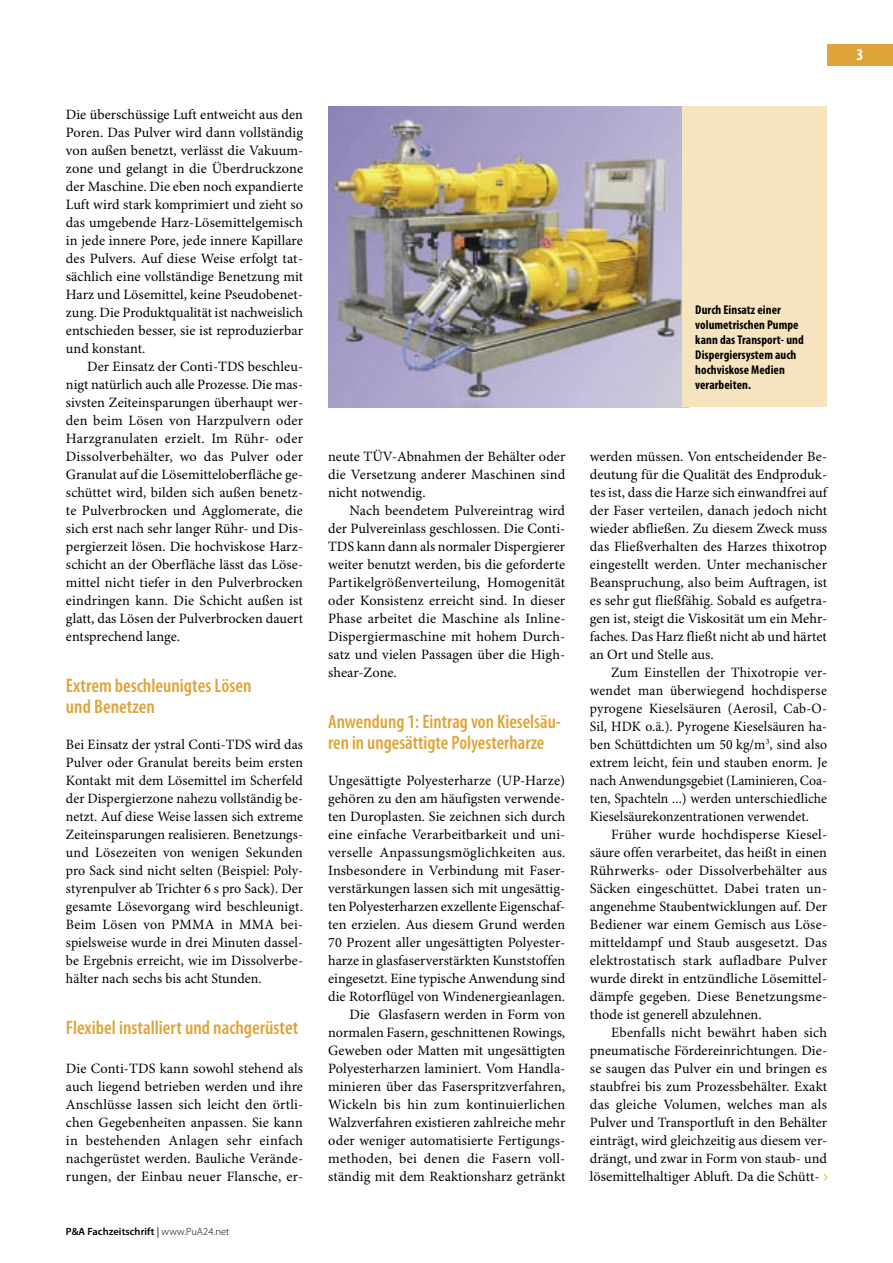
<style>
.page{position:relative;width:893px;height:1263px;background:#fff}
.page>*{position:absolute;margin:0;border:0;box-sizing:border-box;transform-origin:0 0}
.BEITRAG_Body_Zwischenhead{font:600 condensed 19.5px/21px "Myriad Pro";color:#dea439}
.t1{font:700 condensed 16.5px "Myriad Pro";color:#fff}
.BEITRAG_Body_Neuer_Absatz{font:14.25px/18px "Minion Pro";letter-spacing:.005em;color:#000;text-align:justify}
.BEITRAG_Body_Minion{font:14.25px/18px "Minion Pro";letter-spacing:.005em;color:#000;text-align:justify}
.BEITRAG_Body_Neuer_Absatz-2{font:14.25px/18px "Minion Pro";letter-spacing:.005em;color:#000;text-align:justify;scale:.96 1}
.BU_Abbildungen{font:700 condensed 12.75px/15px "Myriad Pro";letter-spacing:.005em;color:#000}
.t2{font:600 10.5px "Myriad Pro";letter-spacing:.005em;color:#000}
.s1{font-weight:400}
.s2{font-weight:300}
.s3{font-family:"Minion Pro Bold Capt";color:#dea439}
</style>
<div class="page">
<div style="left:827px;top:45px;width:66px;height:21px;background:#dea439"></div>
<img style="left:328px;top:106px;width:354px;height:301px">
<div style="left:682px;top:106px;width:145px;height:301px;background:#f6e4bf"></div>
<p class="BEITRAG_Body_Neuer_Absatz" style="left:66px;top:106px;width:239px">Die überschüssige Luft entweicht aus den Poren. Das Pulver wird dann vollständig von außen benetzt, verlässt die Vakuum&shy;zone und gelangt in die Überdruckzone der Maschine. Die eben noch expandierte Luft wird stark komprimiert und zieht so das umgebende Harz-Lösemittelgemisch in jede innere Pore, jede innere Kapillare des Pulvers. Auf diese Weise erfolgt tat&shy;sächlich eine vollständige Benetzung mit Harz und Lösemittel, keine Pseudobenet&shy;zung. Die Produktqualität ist nachweislich entschieden besser, sie ist reproduzierbar und konstant.</p>
<p class="BEITRAG_Body_Neuer_Absatz" style="left:66px;top:358px;width:239px;text-indent:21px">Der Einsatz der Conti-TDS beschleu&shy;nigt natürlich auch alle Prozesse. Die mas&shy;sivsten Zeiteinsparungen überhaupt wer&shy;den beim Lösen von Harzpulvern oder Harzgranulaten erzielt. Im Rühr- oder Dissolverbehälter, wo das Pulver oder Granulat auf die Lösemitteloberfläche ge&shy;schüttet wird, bilden sich außen benetz&shy;te Pulverbrocken und Agglomerate, die sich erst nach sehr langer Rühr- und Dis&shy;pergierzeit lösen. Die hochviskose Harz&shy;schicht an der Oberfläche lässt das Löse&shy;mittel nicht tiefer in den Pulverbrocken eindringen kann. Die Schicht außen ist glatt, das Lösen der Pulverbrocken dauert entsprechend lange.</p>
<p class="BEITRAG_Body_Zwischenhead" style="left:66px;top:674px;width:187px">Extrem beschleunigtes Lösen und Benetzen</p>
<p class="BEITRAG_Body_Minion" style="left:66px;top:736px;width:239px">Bei Einsatz der ystral Conti-TDS wird das Pulver oder Granulat bereits beim ersten Kontakt mit dem Lösemittel im Scherfeld der Dispergierzone nahezu vollständig be&shy;netzt. Auf diese Weise lassen sich extreme Zeiteinsparungen realisieren. Benetzungs&shy;und Lösezeiten von wenigen Sekunden pro Sack sind nicht selten (Beispiel: Poly&shy;styrenpulver ab Trichter 6 s pro Sack). Der gesamte Lösevorgang wird beschleunigt.<br>Beim Lösen von PMMA in MMA bei&shy;spielsweise wurde in drei Minuten dassel&shy;be Ergebnis erreicht, wie im Dissolverbe&shy;hälter nach sechs bis acht Stunden.</p>
<p class="BEITRAG_Body_Zwischenhead" style="left:66px;top:1016px;width:234px">Flexibel installiert und nachgerüstet</p>
<p class="BEITRAG_Body_Minion" style="left:66px;top:1060px;width:239px">Die Conti-TDS kann sowohl stehend als auch liegend betrieben werden und ihre Anschlüsse lassen sich leicht den örtli&shy;chen Gegebenheiten anpassen. Sie kann in bestehenden Anlagen sehr einfach nachgerüstet werden. Bauliche Verände&shy;rungen, der Einbau neuer Flansche, er-</p>
<p class="t2" style="left:66px;top:1225px;width:165px">P&amp;A Fachzeitschrift <span class="s1">|</span> <span class="s2">www.PuA24.net</span></p>
<p class="BEITRAG_Body_Minion" style="left:328px;top:448px;width:239px">neute TÜV-Abnahmen der Behälter oder die Versetzung anderer Maschinen sind nicht notwendig.</p>
<p class="BEITRAG_Body_Neuer_Absatz" style="left:328px;top:502px;width:239px;text-indent:21px">Nach beendetem Pulvereintrag wird der Pulvereinlass geschlossen. Die Conti-TDS kann dann als normaler Dispergierer weiter benutzt werden, bis die geforderte Partikelgrößenverteilung, Homogenität oder Konsistenz erreicht sind. In dieser Phase arbeitet die Maschine als Inline-Dispergiermaschine mit hohem Durch&shy;satz und vielen Passagen über die High&shy;shear-Zone.</p>
<p class="BEITRAG_Body_Zwischenhead" style="left:328px;top:710px;width:234px">Anwendung 1: Eintrag von Kieselsäu&shy;ren in ungesättigte Polyesterharze</p>
<p class="BEITRAG_Body_Minion" style="left:328px;top:772px;width:239px">Ungesättigte Polyesterharze (UP-Harze) gehören zu den am häufigsten verwende&shy;ten Duroplasten. Sie zeichnen sich durch eine einfache Verarbeitbarkeit und uni&shy;verselle Anpassungsmöglichkeiten aus.<br>Insbesondere in Verbindung mit Faser&shy;verstärkungen lassen sich mit ungesättig&shy;ten Polyesterharzen exzellente Eigenschaf&shy;ten erzielen. Aus diesem Grund werden 70 Prozent aller ungesättigten Polyester&shy;harze in glasfaserverstärkten Kunststoffen eingesetzt. Eine typische Anwendung sind die Rotorflügel von Windenergieanlagen.</p>
<p class="BEITRAG_Body_Neuer_Absatz" style="left:328px;top:1006px;width:239px;text-indent:21px">Die Glasfasern werden in Form von normalen Fasern, geschnittenen Rowings, Geweben oder Matten mit ungesättigten Polyesterharzen laminiert. Vom Handla&shy;minieren über das Faserspritzverfahren, Wickeln bis hin zum kontinuierlichen Walzverfahren existieren zahlreiche mehr oder weniger automatisierte Fertigungs&shy;methoden, bei denen die Fasern voll&shy;ständig mit dem Reaktionsharz getränkt</p>
<p class="BU_Abbildungen" style="left:695px;top:302px;width:110px">Durch Einsatz einer volumetrischen Pumpe kann das Transport- und<br>Dispergiersystem auch hochviskose Medien verarbeiten.</p>
<p class="BEITRAG_Body_Neuer_Absatz" style="left:590px;top:448px;width:239px">werden müssen. Von entscheidender Be&shy;deutung für die Qualität des Endproduk&shy;tes ist, dass die Harze sich einwandfrei auf der Faser verteilen, danach jedoch nicht wieder abfließen. Zu diesem Zweck muss das Fließverhalten des Harzes thixotrop eingestellt werden. Unter mechanischer Beanspruchung, also beim Auftragen, ist es sehr gut fließfähig. Sobald es aufgetra&shy;gen ist, steigt die Viskosität um ein Mehr&shy;faches. Das Harz fließt nicht ab und härtet an Ort und Stelle aus.</p>
<p class="BEITRAG_Body_Neuer_Absatz-2" style="left:590px;top:664px;width:249px;text-indent:21px">Zum Einstellen der Thixotropie ver&shy;wendet man überwiegend hochdisperse pyrogene Kieselsäuren (Aerosil, Cab-O-Sil, HDK o.ä.). Pyrogene Kieselsäuren ha&shy;ben Schüttdichten um 50 kg/m<sup>3</sup>, sind also extrem leicht, fein und stauben enorm. Je nach Anwendungsgebiet (Laminieren, Coa&shy;ten, Spachteln ...) werden unterschiedliche Kieselsäurekonzentrationen verwendet.</p>
<p class="BEITRAG_Body_Neuer_Absatz" style="left:590px;top:826px;width:239px;text-indent:21px">Früher wurde hochdisperse Kiesel&shy;säure offen verarbeitet, das heißt in einen Rührwerks- oder Dissolverbehälter aus Säcken eingeschüttet. Dabei traten un&shy;angenehme Staubentwicklungen auf. Der Bediener war einem Gemisch aus Löse&shy;mitteldampf und Staub ausgesetzt. Das elektrostatisch stark aufladbare Pulver wurde direkt in entzündliche Lösemittel&shy;dämpfe gegeben. Diese Benetzungsme&shy;thode ist generell abzulehnen.</p>
<p class="BEITRAG_Body_Neuer_Absatz" style="left:590px;top:1024px;width:240px;text-indent:21px">Ebenfalls nicht bewährt haben sich pneumatische Fördereinrichtungen. Die&shy;se saugen das Pulver ein und bringen es staubfrei bis zum Prozessbehälter. Exakt das gleiche Volumen, welches man als Pulver und Transportluft in den Behälter einträgt, wird gleichzeitig aus diesem ver&shy;drängt, und zwar in Form von staub- und lösemittelhaltiger Abluft. Da die Schütt- <span class="s3">&gt;</span></p>
<p class="t1" style="left:856px;top:44px;width:9px">3</p>
</div>
